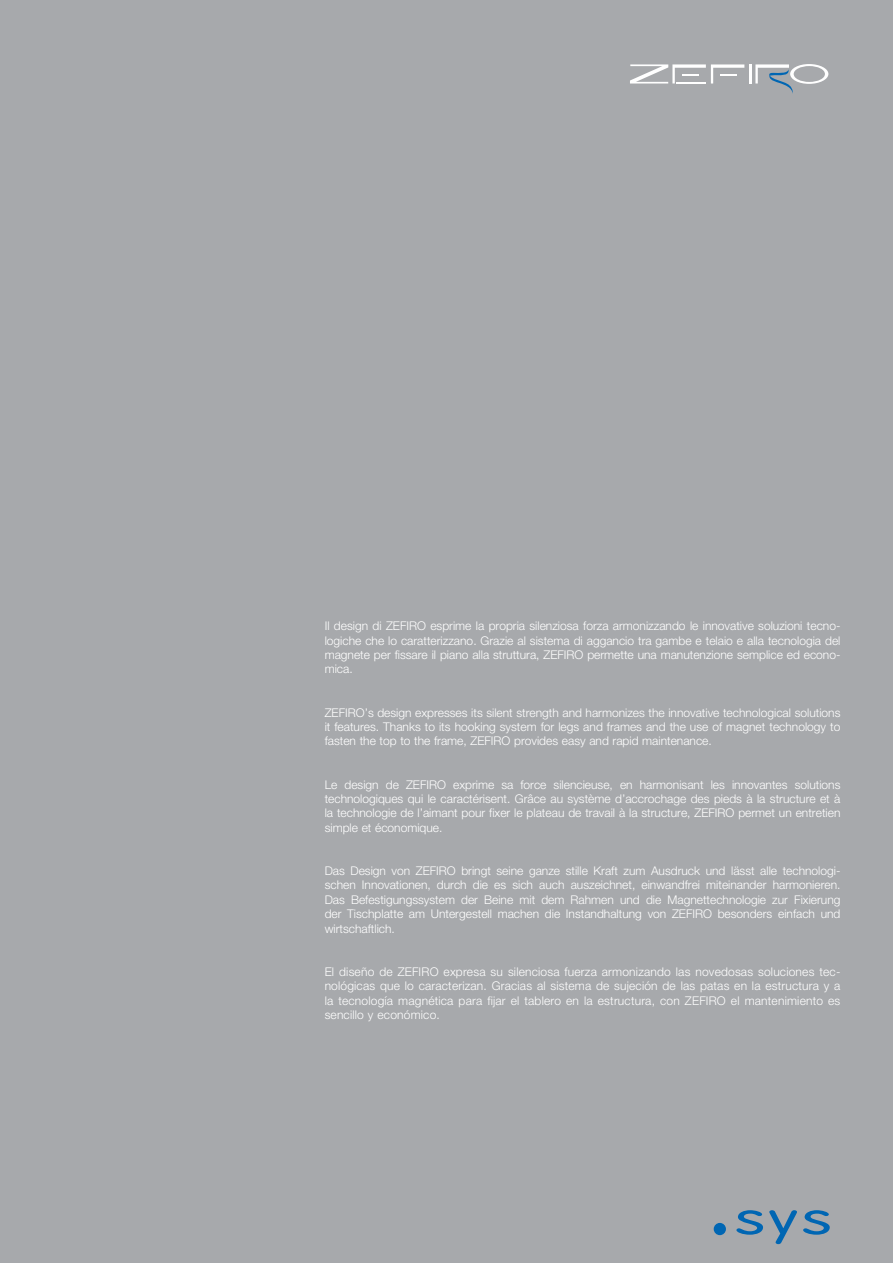
<style>
.page{position:relative;width:893px;height:1263px;background:#a7a9ac}
.page>*{position:absolute;margin:0;border:0;box-sizing:border-box;transform-origin:0 0}
.t1{font:300 120px "VAG Rounded";color:#0066b3}
.t2{font:300 45px "VAG Rounded";color:#0066b3;scale:1.5 1}
.t3{font:300 12px/14.4px "Helvetica Neue";color:#fff;text-align:justify}
</style>
<div class="page">
<svg style="left:630px;top:64px;width:198px;height:30px"></svg>
<p class="t3" style="left:325px;top:620px;width:517px">Il design di ZEFIRO esprime la propria silenziosa forza armonizzando le innovative soluzioni tecno&shy;logiche che lo caratterizzano. Grazie al sistema di aggancio tra gambe e telaio e alla tecnologia del magnete per fissare il piano alla struttura, ZEFIRO permette una manutenzione semplice ed econo&shy;mica.</p>
<p class="t3" style="left:325px;top:706px;width:517px">ZEFIRO’s design expresses its silent strength and harmonizes the innovative technological solutions it features. Thanks to its hooking system for legs and frames and the use of magnet technology to fasten the top to the frame, ZEFIRO provides easy and rapid maintenance.</p>
<p class="t3" style="left:325px;top:778px;width:517px">Le design de ZEFIRO exprime sa force silencieuse, en harmonisant les innovantes solutions technologiques qui le caractérisent. Grâce au système d’accrochage des pieds à la structure et à la technologie de l’aimant pour fixer le plateau de travail à la structure, ZEFIRO permet un entretien simple et économique.</p>
<p class="t3" style="left:325px;top:865px;width:517px">Das Design von ZEFIRO bringt seine ganze stille Kraft zum Ausdruck und lässt alle technologi&shy;schen Innovationen, durch die es sich auch auszeichnet, einwandfrei miteinander harmonieren.<br>Das Befestigungssystem der Beine mit dem Rahmen und die Magnettechnologie zur Fixierung der Tischplatte am Untergestell machen die Instandhaltung von ZEFIRO besonders einfach und wirtschaftlich.</p>
<p class="t3" style="left:325px;top:965px;width:517px">El diseño de ZEFIRO expresa su silenciosa fuerza armonizando las novedosas soluciones tec&shy;nológicas que lo caracterizan. Gracias al sistema de sujeción de las patas en la estructura y a la tecnología magnética para fijar el tablero en la estructura, con ZEFIRO el mantenimiento es sencillo y económico.</p>
<h1 class="t1" style="left:705px;top:1142px;width:31px">.</h1>
<h2 class="t2" style="left:735px;top:1200px;width:66px">sys</h2>
</div>
